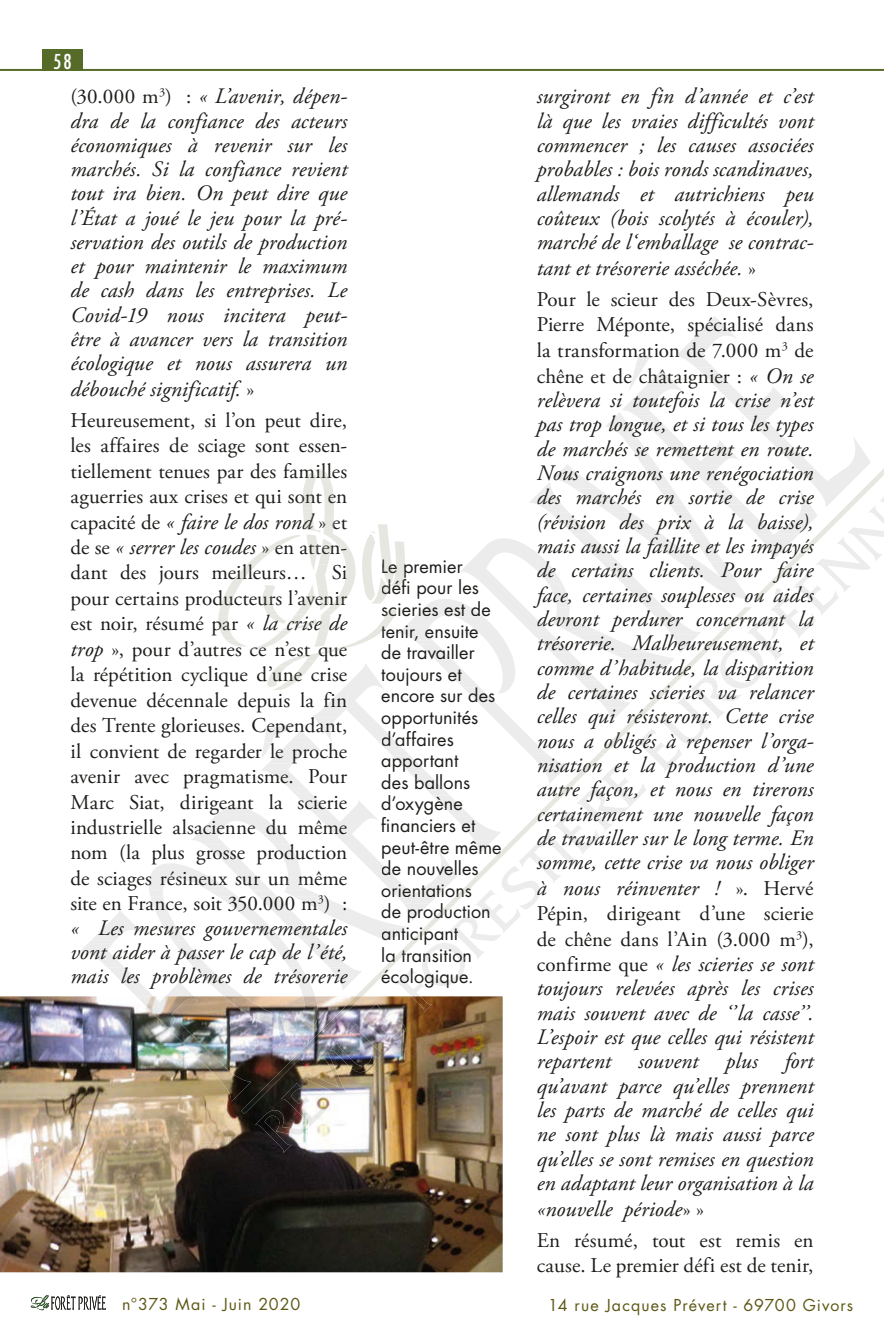
<style>
.page{position:relative;width:884px;height:1337px;background:#fff}
.page>*{position:absolute;margin:0;border:0;box-sizing:border-box;transform-origin:0 0}
.t1{font:italic 22px/24.4px "Adobe Garamond Pro";letter-spacing:.005em;color:#1d1d1b;text-align:justify}
.t2{font:italic 22px/24.4px "Adobe Garamond Pro";letter-spacing:.005em;color:#2b2c29;text-align:justify}
.t3{font:21px/25.4px "Adobe Garamond Pro";letter-spacing:.005em;color:#1d1d1b}
.t4{font:21px/25.4px "Adobe Garamond Pro";letter-spacing:.005em;color:#2b2c29}
.t5{font:condensed 20px "Futura Std";color:#fff}
.t6{font:18px/21.6px "Futura Std";letter-spacing:.005em;color:#2b2c29}
.t7{font:18px/21.6px "Futura Std";letter-spacing:.005em;color:#1d1d1b}
.t8{font:16px "Futura Std";letter-spacing:.06em;color:#5e5816}
.s1{font-style:normal;font-size:21px}
.s2{color:#2b2c29}
.s3{font-style:normal;font-size:21px;color:#2b2c29}
.s4{font-style:italic;font-size:22px;color:#1d1d1b}
.s5{font-style:italic;font-size:22px}
.s6{color:#1d1d1b}
</style>
<div class="page">
<hr style="left:0;top:69px;width:883px;height:2px;background:#566b28">
<svg style="left:55px;top:1296px;width:5px;height:14px"></svg>
<svg style="left:61px;top:1295px;width:45px;height:15px"></svg>
<svg style="left:30px;top:1295px;width:25px;height:15px"></svg>
<img style="left:0;top:996px;width:502px;height:276px">
<div style="left:42px;top:50px;width:41px;height:21px;background:#566b28"></div>
<img style="left:136px;top:996px;width:105px;height:105px">
<img style="left:224px;top:996px;width:17px;height:37px">
<img style="left:255px;top:1114px;width:53px;height:39px">
<img style="left:281px;top:1114px;width:46px;height:13px">
<img style="left:362px;top:1048px;width:22px;height:24px">
<img style="left:362px;top:1004px;width:44px;height:44px">
<img style="left:411px;top:996px;width:21px;height:16px">
<img style="left:241px;top:996px;width:121px;height:118px">
<svg style="left:81px;top:316px;width:802px;height:680px"></svg>
<p class="t5" style="left:53px;top:50px;width:20px">58</p>
<p class="t1" style="left:70px;top:85px;width:278px"><span class="s1">(30.000 m</span><sup>3</sup><span class="s1">) :</span> « L’avenir, dépen&shy;dra de la confiance des acteurs économiques à revenir sur les marchés. Si la confiance revient tout ira bien. On peut dire que l’État a joué le jeu pour la pré&shy;servation des outils de production et pour maintenir le maximum de cash dans les entreprises. Le Covid-19 nous incitera peut&shy;être à avancer vers la transition écologique et nous assurera un débouché significatif. <span class="s1">»</span></p>
<p class="t3" style="left:70px;top:408px;width:278px">Heureusement, si l’on peut dire, les affaires de sciage sont essen-</p>
<p class="t4" style="left:70px;top:459px;width:278px">tiellement tenues par des familles aguerries aux crises et qui sont en</p>
<p class="t1" style="left:70px;top:509px;width:278px;line-height:25.4px"><span class="s1">capacité de</span> « <span class="s2">faire le dos rond</span> <span class="s3">» et </span><span class="s1">de se</span> « serrer les coudes <span class="s3">» en atten-</span></p>
<p class="t4" style="left:70px;top:561px;width:278px">dant des jours meilleurs… Si pour certains producteurs l’avenir</p>
<p class="t4" style="left:70px;top:612px;width:278px">est noir, résumé par <span class="s4">«</span> <span class="s5">la crise de </span><span class="s4">trop</span> », pour d’autres ce n’est que</p>
<p class="t4" style="left:70px;top:663px;width:278px">la répétition cyclique d’une crise</p>
<p class="t3" style="left:70px;top:688px;width:278px">devenue décennale depuis la fin</p>
<p class="t3" style="left:70px;top:714px;width:278px">des Trente glorieuses. Cependant, il convient de regarder le proche</p>
<p class="t3" style="left:70px;top:764px;width:278px;text-align:justify">avenir avec pragmatisme. Pour Marc Siat, dirigeant la scierie industrielle alsacienne du même nom (la plus grosse production</p>
<p class="t3" style="left:70px;top:866px;width:278px">de sciages résineux sur un même site en France, soit 350.000 m<sup>3</sup>) :</p>
<p class="t1" style="left:70px;top:916px;width:278px;text-indent:28px">Les mesures gouvernementales vont aider à passer le cap de l’été, mais les problèmes de trésorerie</p>
<p class="t1" style="left:70px;top:916px;width:10px">«</p>
<p class="t6" style="left:381px;top:555px;width:111px">Le premier défi pour les scieries est de</p>
<p class="t6" style="left:381px;top:620px;width:99px">tenir, ensuite</p>
<p class="t7" style="left:381px;top:642px;width:116px">de travailler toujours et encore sur des</p>
<p class="t7" style="left:381px;top:707px;width:99px">opportunités d’affaires apportant des ballons d’oxygène financiers et</p>
<p class="t6" style="left:381px;top:836px;width:122px">peut-être même de nouvelles orientations<br>de production anticipant<br>la transition écologique.</p>
<p class="t1" style="left:536px;top:85px;width:278px">surgiront en fin d’année et c’est là que les vraies difficultés vont commencer ; les causes associées probables : bois ronds scandinaves, allemands et autrichiens peu coûteux (bois scolytés à écouler), marché de l‘emballage se contrac&shy;tant et trésorerie asséchée. <span class="s1">»</span></p>
<p class="t3" style="left:536px;top:287px;width:278px">Pour le scieur des Deux-Sèvres,</p>
<p class="t3" style="left:536px;top:338px;width:278px">la transformation de 7.000 m<sup>3</sup> de chêne et de châtaignier : <span class="s5">« On se</span></p>
<p class="t1" style="left:536px;top:388px;width:278px">relèvera si toutefois la crise n’est</p>
<p class="t3" style="left:536px;top:313px;width:278px">Pierre Méponte, spécialisé dans</p>
<p class="t1" style="left:536px;top:413px;width:278px">pas trop longue, et si tous les types de marchés se remettent en route.<br>Nous craignons une renégociation</p>
<p class="t1" style="left:536px;top:486px;width:278px">des marchés en sortie de crise (révision des prix à la baisse),</p>
<p class="t2" style="left:536px;top:534px;width:278px">mais aussi la faillite et les impayés de certains clients. Pour faire face, certaines souplesses ou aides</p>
<p class="t2" style="left:536px;top:607px;width:278px">devront perdurer concernant la trésorerie. Malheureusement, et comme d’habitude, la disparition de certaines scieries va relancer celles qui résisteront. Cette crise</p>
<p class="t2" style="left:536px;top:753px;width:278px">nisation et la production d’une autre façon, et nous en tirerons certainement une nouvelle façon</p>
<p class="t2" style="left:536px;top:729px;width:278px">nous a obligés à repenser l’orga<span class="s6">-</span></p>
<p class="t1" style="left:536px;top:826px;width:278px">de travailler sur le long terme. En somme, cette crise va nous obliger</p>
<p class="t3" style="left:536px;top:876px;width:278px;text-align:justify;text-indent:178px"><span class="s5">!</span> ». Hervé Pépin, dirigeant d’une scierie de chêne dans l’Ain (3.000 m<sup>3</sup>),</p>
<p class="t1" style="left:536px;top:953px;width:278px"><span class="s1">confirme que</span> « les scieries se sont toujours relevées après les crises mais souvent avec de ‘’la casse’’.<br>L’espoir est que celles qui résistent repartent souvent plus fort qu’avant parce qu’elles prennent les parts de marché de celles qui ne sont plus là mais aussi parce qu’elles se sont remises en question en adaptant leur organisation à la «nouvelle période<span class="s1">» »</span></p>
<p class="t3" style="left:536px;top:1228px;width:278px">En résumé, tout est remis en cause. Le premier défi est de tenir,</p>
<p class="t1" style="left:536px;top:876px;width:163px">à nous réinventer</p>
<p class="t8" style="left:122px;top:1294px;width:179px">n°373 Mai - Juin 2020</p>
<p class="t8" style="left:548px;top:1295px;width:306px">14 rue Jacques Prévert - 69700 Givors</p>
</div>
